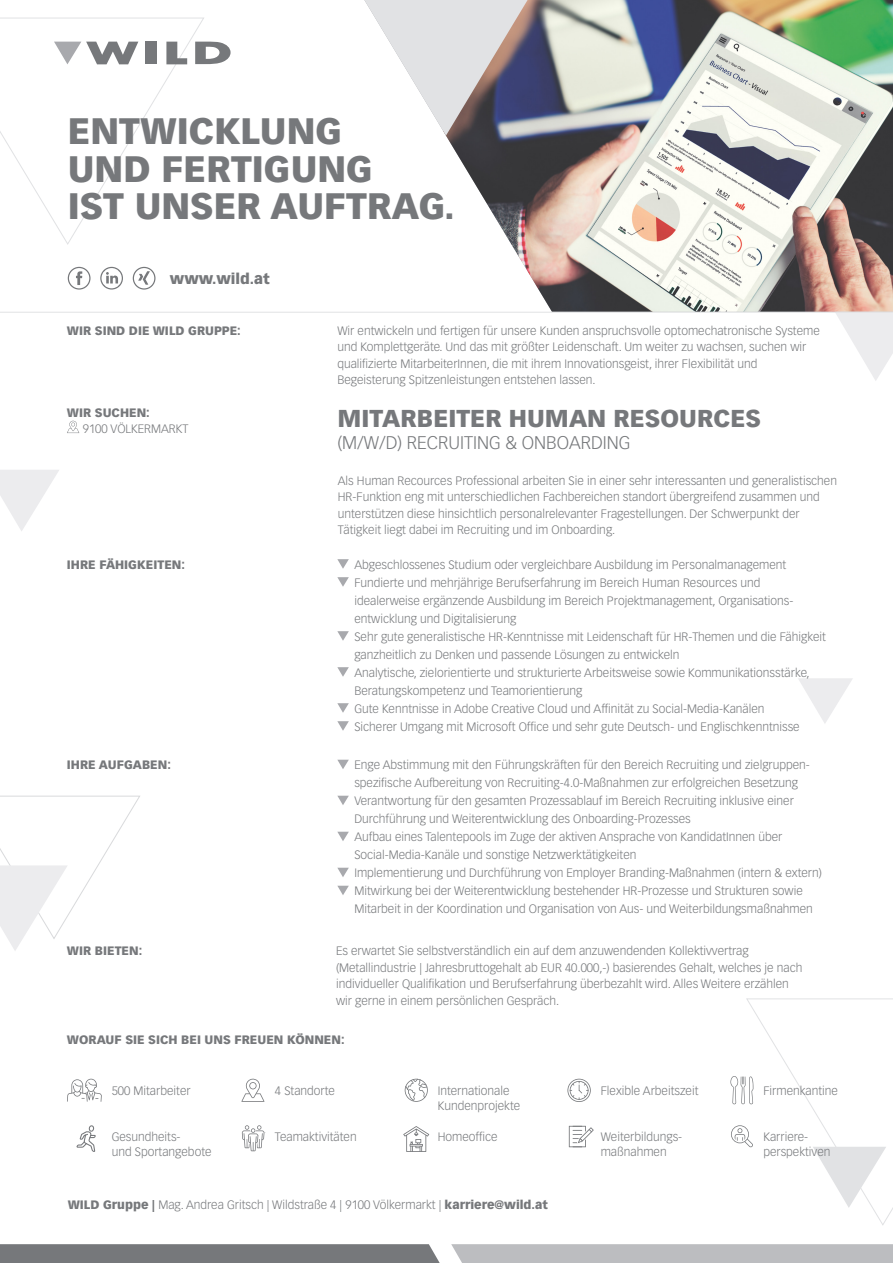
<style>
.page{position:relative;width:893px;height:1263px;background:#fff}
.page>*{position:absolute;margin:0;border:0;box-sizing:border-box;transform-origin:0 0}
.t1{font:900 36.15px "Vectora LT Std";color:#76787b}
.t2{font:900 24px "Vectora LT Std";color:#76787b}
.t3{font:300 18px "Vectora LT Std";color:#76787b}
.t4{font:900 14.7px "Vectora LT Std";color:#76787b}
.t5{font:300 12px/16.5px "Vectora LT Std";color:#76787b}
.t6{font:900 12px "Vectora LT Std";color:#76787b}
.s1{font-weight:900}
</style>
<div class="page">
<img style="left:446px;top:0;width:447px;height:312px">
<svg style="left:0;top:17px;width:205px;height:228px"></svg>
<svg style="left:364px;top:0;width:164px;height:136px"></svg>
<svg style="left:68px;top:267px;width:23px;height:23px"></svg>
<svg style="left:100px;top:267px;width:23px;height:23px"></svg>
<svg style="left:133px;top:267px;width:22px;height:23px"></svg>
<div style="left:451px;top:1244px;width:442px;height:19px;background:#bcbdc0"></div>
<div style="left:0;top:1244px;width:440px;height:19px;background:#76787b"></div>
<svg style="left:836px;top:313px;width:57px;height:68px"></svg>
<svg style="left:0;top:470px;width:59px;height:61px"></svg>
<svg style="left:798px;top:678px;width:55px;height:45px"></svg>
<hr style="left:0;top:312px;width:893px;height:1px;background:#e1e2e4">
<svg style="left:0;top:795px;width:140px;height:156px"></svg>
<svg style="left:195px;top:42px;width:36px;height:22px"></svg>
<div style="left:146px;top:42px;width:11px;height:22px;background:#76787b"></div>
<svg style="left:166px;top:42px;width:21px;height:22px"></svg>
<svg style="left:54px;top:42px;width:84px;height:22px"></svg>
<svg style="left:67px;top:421px;width:12px;height:12px"></svg>
<svg style="left:337px;top:559px;width:12px;height:10px"></svg>
<svg style="left:337px;top:577px;width:12px;height:10px"></svg>
<svg style="left:337px;top:631px;width:12px;height:10px"></svg>
<svg style="left:337px;top:667px;width:12px;height:10px"></svg>
<svg style="left:337px;top:703px;width:12px;height:10px"></svg>
<svg style="left:337px;top:721px;width:12px;height:10px"></svg>
<svg style="left:337px;top:760px;width:12px;height:9px"></svg>
<svg style="left:337px;top:796px;width:12px;height:9px"></svg>
<svg style="left:337px;top:832px;width:12px;height:9px"></svg>
<svg style="left:337px;top:868px;width:12px;height:9px"></svg>
<svg style="left:337px;top:886px;width:12px;height:9px"></svg>
<svg style="left:242px;top:1125px;width:22px;height:27px"></svg>
<svg style="left:241px;top:1078px;width:23px;height:24px"></svg>
<svg style="left:567px;top:1079px;width:24px;height:23px"></svg>
<svg style="left:67px;top:1079px;width:35px;height:23px"></svg>
<svg style="left:405px;top:1079px;width:23px;height:23px"></svg>
<svg style="left:569px;top:1126px;width:25px;height:21px"></svg>
<svg style="left:77px;top:1125px;width:19px;height:27px"></svg>
<svg style="left:730px;top:998px;width:163px;height:227px"></svg>
<svg style="left:403px;top:1126px;width:26px;height:26px"></svg>
<p class="t1" style="left:68px;top:109px;width:276px">ENTWICKLUNG</p>
<p class="t1" style="left:68px;top:146px;width:307px">UND FERTIGUNG</p>
<p class="t1" style="left:68px;top:184px;width:389px">IST UNSER AUFTRAG.</p>
<p class="t4" style="left:170px;top:269px;width:101px">www.wild.at</p>
<p class="t6" style="left:67px;top:323px;width:175px">WIR SIND DIE WILD GRUPPE:</p>
<p class="t6" style="left:67px;top:405px;width:84px">WIR SUCHEN:</p>
<p class="t5" style="left:83px;top:421px;width:107px">9100 VÖLKERMARKT</p>
<p class="t6" style="left:67px;top:557px;width:120px">IHRE FÄHIGKEITEN:</p>
<p class="t6" style="left:67px;top:757px;width:106px">IHRE AUFGABEN:</p>
<p class="t6" style="left:67px;top:943px;width:77px">WIR BIETEN:</p>
<p class="t5" style="left:337px;top:322px;width:484px">Wir entwickeln und fertigen für unsere Kunden anspruchsvolle optomechatronische Systeme und Komplettgeräte. Und das mit größter Leidenschaft. Um weiter zu wachsen, suchen wir qualifizierte MitarbeiterInnen, die mit ihrem Innovationsgeist, ihrer Flexibilität und</p>
<p class="t5" style="left:337px;top:372px;width:260px">Begeisterung Spitzenleistungen entstehen lassen.</p>
<p class="t2" style="left:337px;top:403px;width:425px">MITARBEITER HUMAN RESOURCES</p>
<p class="t3" style="left:337px;top:432px;width:295px">(M/W/D) RECRUITING &amp; ONBOARDING</p>
<p class="t5" style="left:338px;top:473px;width:501px">Als Human Recources Professional arbeiten Sie in einer sehr interessanten und generalistischen<br>HR-Funktion eng mit unterschiedlichen Fachbereichen standort übergreifend zusammen und unterstützen diese hinsichtlich personalrelevanter Fragestellungen. Der Schwerpunkt der</p>
<p class="t5" style="left:338px;top:522px;width:279px">Tätigkeit liegt dabei im Recruiting und im Onboarding.</p>
<p class="t5" style="left:354px;top:556px;width:433px">Abgeschlossenes Studium oder vergleichbare Ausbildung im Personalmanagement</p>
<p class="t5" style="left:354px;top:574px;width:408px">Fundierte und mehrjährige Berufserfahrung im Bereich Human Resources und</p>
<p class="t5" style="left:354px;top:592px;width:441px">idealerweise ergänzende Ausbildung im Bereich Projektmanagement, Organisations-</p>
<p class="t5" style="left:354px;top:610px;width:164px">entwicklung und Digitalisierung</p>
<p class="t5" style="left:354px;top:628px;width:473px;line-height:18px">Sehr gute generalistische HR-Kenntnisse mit Leidenschaft für HR-Themen und die Fähigkeit ganzheitlich zu Denken und passende Lösungen zu entwickeln</p>
<p class="t5" style="left:354px;top:664px;width:457px;line-height:18px">Analytische, zielorientierte und strukturierte Arbeitsweise sowie Kommunikationsstärke,<br>Beratungskompetenz und Teamorientierung</p>
<p class="t5" style="left:354px;top:700px;width:412px">Gute Kenntnisse in Adobe Creative Cloud und Affinität zu Social-Media-Kanälen</p>
<p class="t5" style="left:354px;top:718px;width:447px">Sicherer Umgang mit Microsoft Office und sehr gute Deutsch- und Englischkenntnisse</p>
<p class="t5" style="left:354px;top:756px;width:457px;line-height:18px">Enge Abstimmung mit den Führungskräften für den Bereich Recruiting und zielgruppen&shy;spezifische Aufbereitung von Recruiting-4.0-Maßnahmen zur erfolgreichen Besetzung</p>
<p class="t5" style="left:354px;top:793px;width:441px">Verantwortung für den gesamten Prozessablauf im Bereich Recruiting inklusive einer</p>
<p class="t5" style="left:354px;top:811px;width:338px">Durchführung und Weiterentwicklung des Onboarding-Prozesses</p>
<p class="t5" style="left:354px;top:829px;width:430px">Aufbau eines Talentepools im Zuge der aktiven Ansprache von KandidatInnen über</p>
<p class="t5" style="left:354px;top:847px;width:284px">Social-Media-Kanäle und sonstige Netzwerktätigkeiten</p>
<p class="t5" style="left:354px;top:865px;width:469px">Implementierung und Durchführung von Employer Branding-Maßnahmen (intern &amp; extern)</p>
<p class="t5" style="left:354px;top:882px;width:460px;line-height:18px">Mitwirkung bei der Weiterentwicklung bestehender HR-Prozesse und Strukturen sowie<br>Mitarbeit in der Koordination und Organisation von Aus- und Weiterbildungsmaßnahmen</p>
<p class="t5" style="left:336px;top:943px;width:414px">Es erwartet Sie selbstverständlich ein auf dem anzuwendenden Kollektivvertrag</p>
<p class="t5" style="left:336px;top:959px;width:468px">(Metallindustrie | Jahresbruttogehalt ab EUR 40.000,-) basierendes Gehalt, welches je nach</p>
<p class="t5" style="left:336px;top:976px;width:454px">individueller Qualifikation und Berufserfahrung überbezahlt wird. Alles Weitere erzählen</p>
<p class="t5" style="left:336px;top:992px;width:225px">wir gerne in einem persönlichen Gespräch.</p>
<p class="t6" style="left:67px;top:1032px;width:279px">WORAUF SIE SICH BEI UNS FREUEN KÖNNEN:</p>
<p class="t5" style="left:112px;top:1082px;width:80px">500 Mitarbeiter</p>
<p class="t5" style="left:275px;top:1082px;width:62px">4 Standorte</p>
<p class="t5" style="left:438px;top:1083px;width:73px">Internationale</p>
<p class="t5" style="left:601px;top:1082px;width:99px">Flexible Arbeitszeit</p>
<p class="t5" style="left:438px;top:1097px;width:84px">Kundenprojekte</p>
<p class="t5" style="left:112px;top:1129px;width:70px">Gesundheits-</p>
<p class="t5" style="left:438px;top:1129px;width:61px">Homeoffice</p>
<p class="t5" style="left:112px;top:1143px;width:101px">und Sportangebote</p>
<p class="t5" style="left:275px;top:1129px;width:83px">Teamaktivitäten</p>
<p class="t5" style="left:68px;top:1196px;width:482px"><span class="s1">WILD Gruppe |</span> Mag. Andrea Gritsch | Wildstraße 4 | 9100 Völkermarkt | <span class="s1">karriere@wild.at</span></p>
<p class="t5" style="left:601px;top:1129px;width:83px">Weiterbildungs-</p>
<p class="t5" style="left:601px;top:1143px;width:68px">maßnahmen</p>
<p class="t5" style="left:763px;top:1082px;width:76px">Firmenkantine</p>
<p class="t5" style="left:763px;top:1129px;width:46px">Karriere-</p>
<p class="t5" style="left:763px;top:1143px;width:69px">perspektiven</p>
</div>
